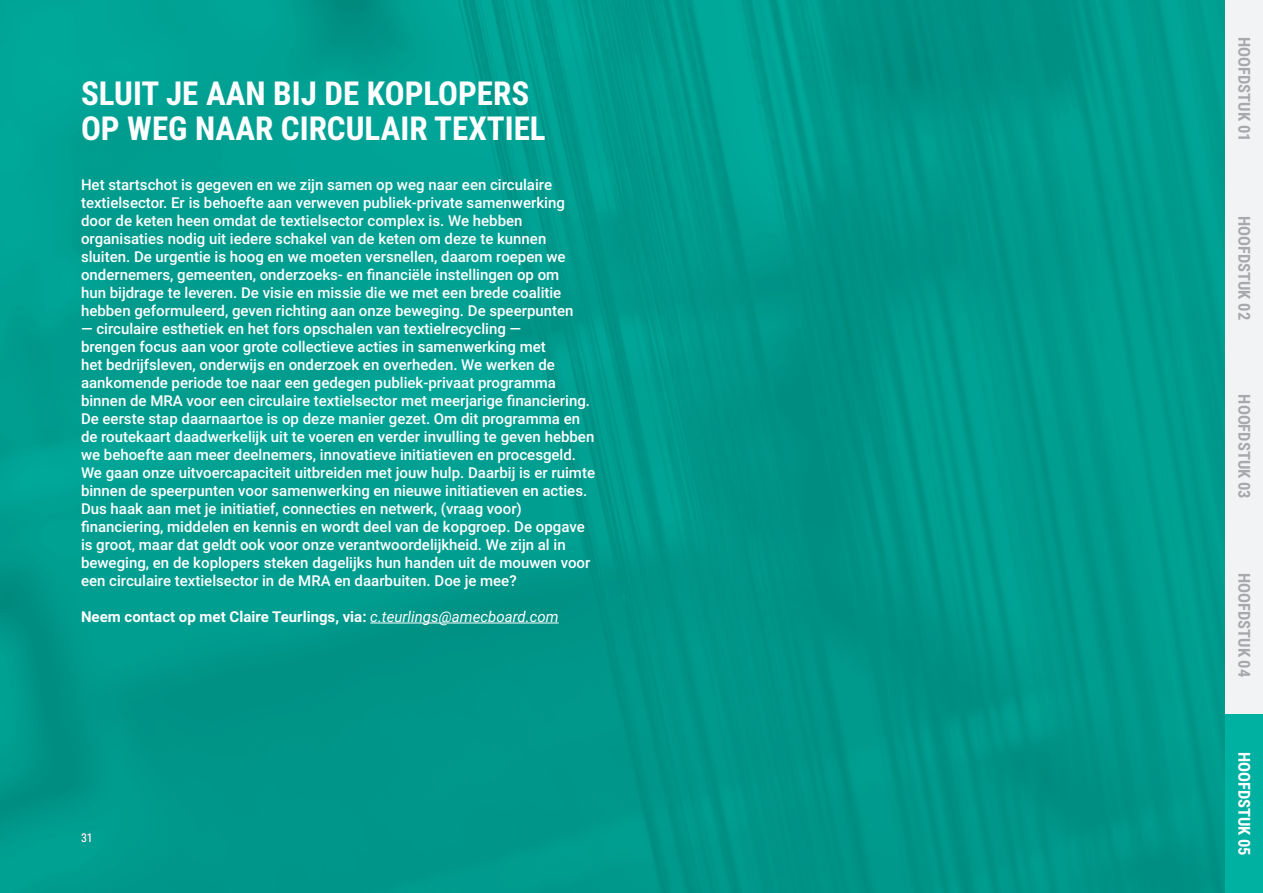
<style>
.page{position:relative;width:1263px;height:893px;background:#009a8d}
.page>*{position:absolute;margin:0;border:0;box-sizing:border-box;transform-origin:0 0}
.Report_H2{font:700 33px/34.5px "Roboto Condensed";color:#fff}
.t1{font:700 16.5px "Roboto Condensed";color:#a8a9ad}
.t2{font:700 16.5px "Roboto Condensed";color:#fff}
.Report_Body{font:500 15px/18px "Roboto";color:#fff}
.Report_Body-2{font:700 15px "Roboto";color:#fff}
.t3{font:12px "Roboto Condensed";color:#fff}
.s1{font-weight:400;font-style:italic}
</style>
<div class="page">
<div style="left:1226px;top:0;width:37px;height:179px;background:#f2f3f4"></div>
<div style="left:1226px;top:357px;width:37px;height:179px;background:#f2f3f4"></div>
<div style="left:1226px;top:536px;width:37px;height:178px;background:#f2f3f4"></div>
<div style="left:1226px;top:714px;width:37px;height:179px;background:#00b0a1"></div>
<div style="left:1226px;top:179px;width:37px;height:178px;background:#f2f3f4"></div>
<hr style="left:370px;top:623px;width:189px;height:1px;background:#fff">
<p class="Report_H2" style="left:81px;top:75px;width:466px">SLUIT JE AAN BIJ DE KOPLOPERS<br>OP WEG NAAR CIRCULAIR TEXTIEL</p>
<p class="Report_Body" style="left:81px;top:175px;width:494px">Het startschot is gegeven en we zijn samen op weg naar een circulaire textielsector. Er is behoefte aan verweven publiek-private samenwerking door de keten heen omdat de textielsector complex is. We hebben organisaties nodig uit iedere schakel van de keten om deze te kunnen sluiten. De urgentie is hoog en we moeten versnellen, daarom roepen we ondernemers, gemeenten, onderzoeks- en financiële instellingen op om hun bijdrage te leveren. De visie en missie die we met een brede coalitie hebben geformuleerd, geven richting aan onze beweging. De speerpunten</p>
<p class="Report_Body" style="left:81px;top:319px;width:516px">— circulaire esthetiek en het fors opschalen van textielrecycling —<br>brengen focus aan voor grote collectieve acties in samenwerking met<br>het bedrijfsleven, onderwijs en onderzoek en overheden. We werken de aankomende periode toe naar een gedegen publiek-privaat programma binnen de MRA voor een circulaire textielsector met meerjarige financiering.<br>De eerste stap daarnaartoe is op deze manier gezet. Om dit programma en de routekaart daadwerkelijk uit te voeren en verder invulling te geven hebben we behoefte aan meer deelnemers, innovatieve initiatieven en procesgeld.<br>We gaan onze uitvoercapaciteit uitbreiden met jouw hulp. Daarbij is er ruimte binnen de speerpunten voor samenwerking en nieuwe initiatieven en acties.</p>
<p class="Report_Body" style="left:81px;top:499px;width:511px">Dus haak aan met je initiatief, connecties en netwerk, (vraag voor) financiering, middelen en kennis en wordt deel van de kopgroep. De opgave is groot, maar dat geldt ook voor onze verantwoordelijkheid. We zijn al in beweging, en de koplopers steken dagelijks hun handen uit de mouwen voor een circulaire textielsector in de MRA en daarbuiten. Doe je mee?</p>
<p class="Report_Body-2" style="left:81px;top:606px;width:479px">Neem contact op met Claire Teurlings, via: <span class="s1">c.teurlings@amecboard.com</span></p>
<p class="t3" style="left:81px;top:830px;width:13px">31</p>
<p class="t1" style="left:1256px;top:37px;width:106px;rotate:90deg">HOOFDSTUK 01</p>
<p class="t1" style="left:1256px;top:216px;width:106px;rotate:90deg">HOOFDSTUK 02</p>
<p class="t1" style="left:1256px;top:394px;width:106px;rotate:90deg">HOOFDSTUK 03</p>
<p class="t1" style="left:1256px;top:573px;width:106px;rotate:90deg">HOOFDSTUK 04</p>
<p class="t2" style="left:1256px;top:752px;width:106px;rotate:90deg">HOOFDSTUK 05</p>
</div>
